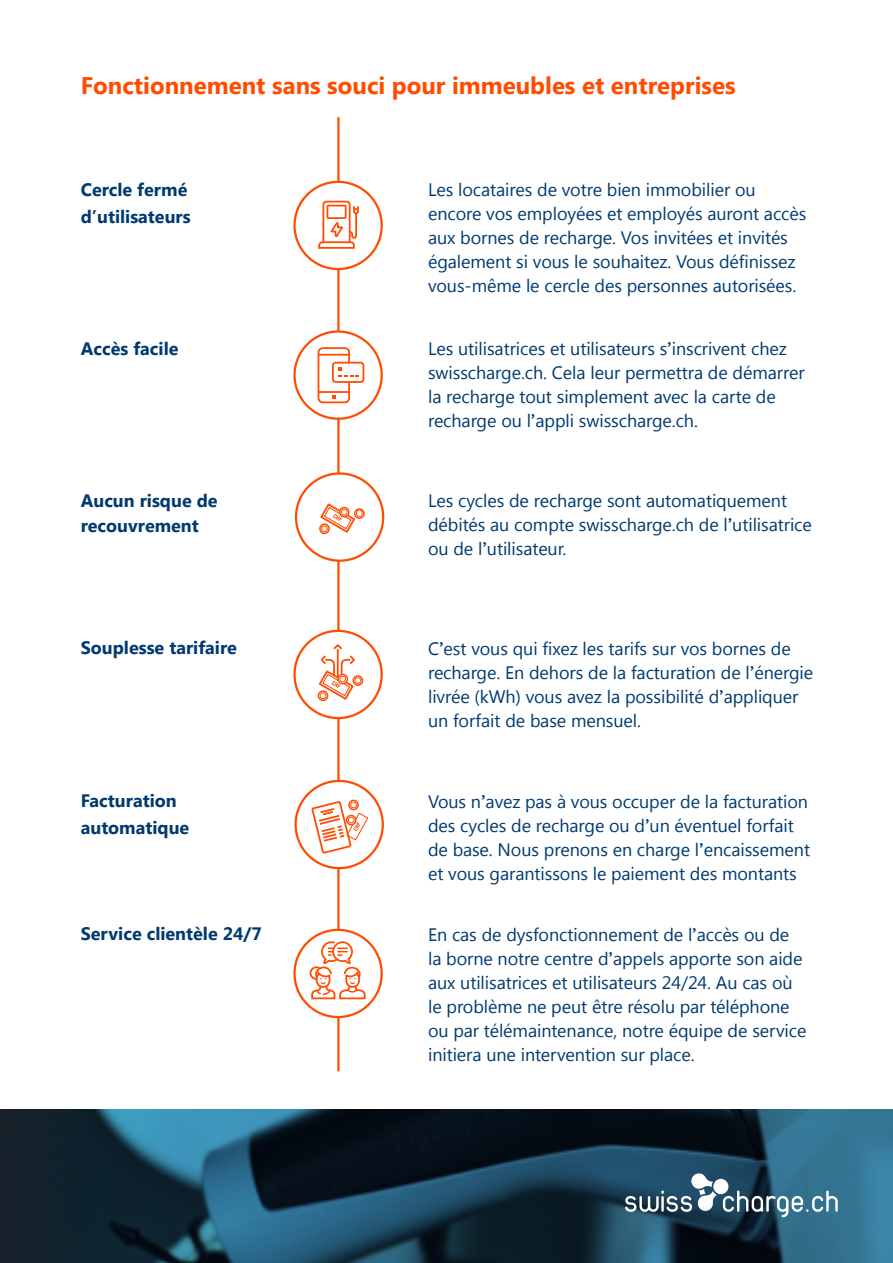
<style>
.page{position:relative;width:893px;height:1263px;background:#fff}
.page>*{position:absolute;margin:0;border:0;box-sizing:border-box;transform-origin:0 0}
.titel{font:700 24px "Segoe UI";color:#ff4c00}
.t1{font:18px/24px "Segoe UI";letter-spacing:-.005em;color:#003a70}
.t2{font:700 18px "Segoe UI";color:#003a70}
.s1{font-family:"Segoe Pro";font-weight:600}
</style>
<div class="page">
<hr style="left:337px;top:118px;width:3px;height:952px;background:#ff4c00">
<div style="left:296px;top:781px;width:87px;height:87px;background:#fff;border-radius:50%"></div>
<div style="left:294px;top:780px;width:90px;height:89px;border:2px solid #ff4c00;border-radius:50%"></div>
<div style="left:295px;top:182px;width:87px;height:87px;background:#fff;border-radius:50%"></div>
<div style="left:293px;top:181px;width:90px;height:89px;border:2px solid #ff4c00;border-radius:50%"></div>
<div style="left:295px;top:331px;width:87px;height:88px;background:#fff;border-radius:50%"></div>
<div style="left:293px;top:330px;width:90px;height:90px;border:2px solid #ff4c00;border-radius:50%"></div>
<div style="left:295px;top:930px;width:87px;height:87px;background:#fff;border-radius:50%"></div>
<div style="left:293px;top:929px;width:90px;height:89px;border:2px solid #ff4c00;border-radius:50%"></div>
<div style="left:295px;top:631px;width:87px;height:87px;background:#fff;border-radius:50%"></div>
<div style="left:293px;top:630px;width:90px;height:89px;border:2px solid #ff4c00;border-radius:50%"></div>
<svg style="left:0;top:1110px;width:893px;height:153px;background:#193b4e"></svg>
<div style="left:318px;top:347px;width:32px;height:56px;border:2px solid #ff4c00;border-radius:4px"></div>
<div style="left:322px;top:201px;width:29px;height:45px;border:2px solid #ff4c00;border-radius:3px"></div>
<div style="left:333px;top:363px;width:30px;height:19px;background:#fff;border-radius:3px"></div>
<div style="left:332px;top:362px;width:32px;height:21px;border:2px solid #ff4c00;border-radius:3px"></div>
<hr style="left:318px;top:354px;width:31px;height:2px;background:#ff4c00">
<hr style="left:318px;top:391px;width:31px;height:2px;background:#ff4c00">
<svg style="left:332px;top:395px;width:4px;height:4px"></svg>
<svg style="left:338px;top:367px;width:21px;height:10px"></svg>
<svg style="left:318px;top:205px;width:41px;height:44px"></svg>
<div style="left:352px;top:675px;width:11px;height:11px;border:2px solid #ff4c00;border-radius:50%"></div>
<div style="left:355px;top:677px;width:6px;height:7px;border:1px solid #ff4c00;border-radius:50%"></div>
<svg style="left:311px;top:800px;width:58px;height:54px"></svg>
<svg style="left:309px;top:940px;width:57px;height:60px"></svg>
<svg style="left:317px;top:644px;width:39px;height:57px"></svg>
<div style="left:296px;top:473px;width:87px;height:88px;background:#fff;border-radius:50%"></div>
<div style="left:295px;top:472px;width:89px;height:90px;border:2px solid #ff4c00;border-radius:50%"></div>
<div style="left:354px;top:508px;width:11px;height:11px;border:2px solid #ff4c00;border-radius:50%"></div>
<div style="left:356px;top:509px;width:7px;height:8px;border:1px solid #ff4c00;border-radius:50%"></div>
<svg style="left:319px;top:503px;width:38px;height:31px"></svg>
<svg style="left:723px;top:1190px;width:115px;height:27px;background:#587c90"></svg>
<svg style="left:625px;top:1173px;width:92px;height:39px"></svg>
<div style="left:713px;top:1179px;width:15px;height:15px;background:#fff;border-radius:50%"></div>
<p class="titel" style="left:81px;top:68px;width:656px">Fonctionnement sans souci pour immeubles et entreprises</p>
<p class="t2" style="left:81px;top:177px;width:108px">Cercle fermé</p>
<p class="t2" style="left:81px;top:204px;width:111px">d’utilisateurs</p>
<p class="t1" style="left:428px;top:177px;width:380px">Les locataires de votre bien immobilier ou encore vos employées et employés auront accès aux bornes de recharge. Vos invitées et invités également si vous le souhaitez. Vous définissez vous-même le cercle des personnes autorisées.</p>
<p class="t2" style="left:81px;top:335px;width:99px">Accès facile</p>
<p class="t1" style="left:428px;top:336px;width:378px">Les utilisatrices et utilisateurs s<span class="s1">’</span>inscrivent chez swisscharge.ch. Cela leur permettra de démarrer la recharge tout simplement avec la carte de recharge ou l<span class="s1">’</span>appli swisscharge.ch.</p>
<p class="t2" style="left:81px;top:488px;width:138px">Aucun risque de</p>
<p class="t2" style="left:81px;top:513px;width:120px">recouvrement</p>
<p class="t1" style="left:428px;top:488px;width:385px">Les cycles de recharge sont automatiquement débités au compte swisscharge.ch de l<span class="s1">’</span>utilisatrice ou de l<span class="s1">’</span>utilisateur.</p>
<p class="t2" style="left:81px;top:635px;width:158px">Souplesse tarifaire</p>
<p class="t1" style="left:428px;top:636px;width:387px">C<span class="s1">’</span>est vous qui fixez les tarifs sur vos bornes de recharge. En dehors de la facturation de l<span class="s1">’</span>énergie livrée (kWh) vous avez la possibilité d<span class="s1">’</span>appliquer un forfait de base mensuel.</p>
<p class="t2" style="left:81px;top:788px;width:97px">Facturation</p>
<p class="t2" style="left:81px;top:815px;width:110px">automatique</p>
<p class="t1" style="left:428px;top:788px;width:383px">Vous n<span class="s1">’</span>avez pas à vous occuper de la facturation des cycles de recharge ou d<span class="s1">’</span>un éventuel forfait de base. Nous prenons en charge l<span class="s1">’</span>encaissement et vous garantissons le paiement des montants</p>
<p class="t2" style="left:81px;top:921px;width:182px">Service clientèle 24/7</p>
<p class="t1" style="left:428px;top:921px;width:380px">En cas de dysfonctionnement de l<span class="s1">’</span>accès ou de la borne notre centre d<span class="s1">’</span>appels apporte son aide aux utilisatrices et utilisateurs 24/24. Au cas où le problème ne peut être résolu par téléphone ou par télémaintenance, notre équipe de service initiera une intervention sur place.</p>
</div>
